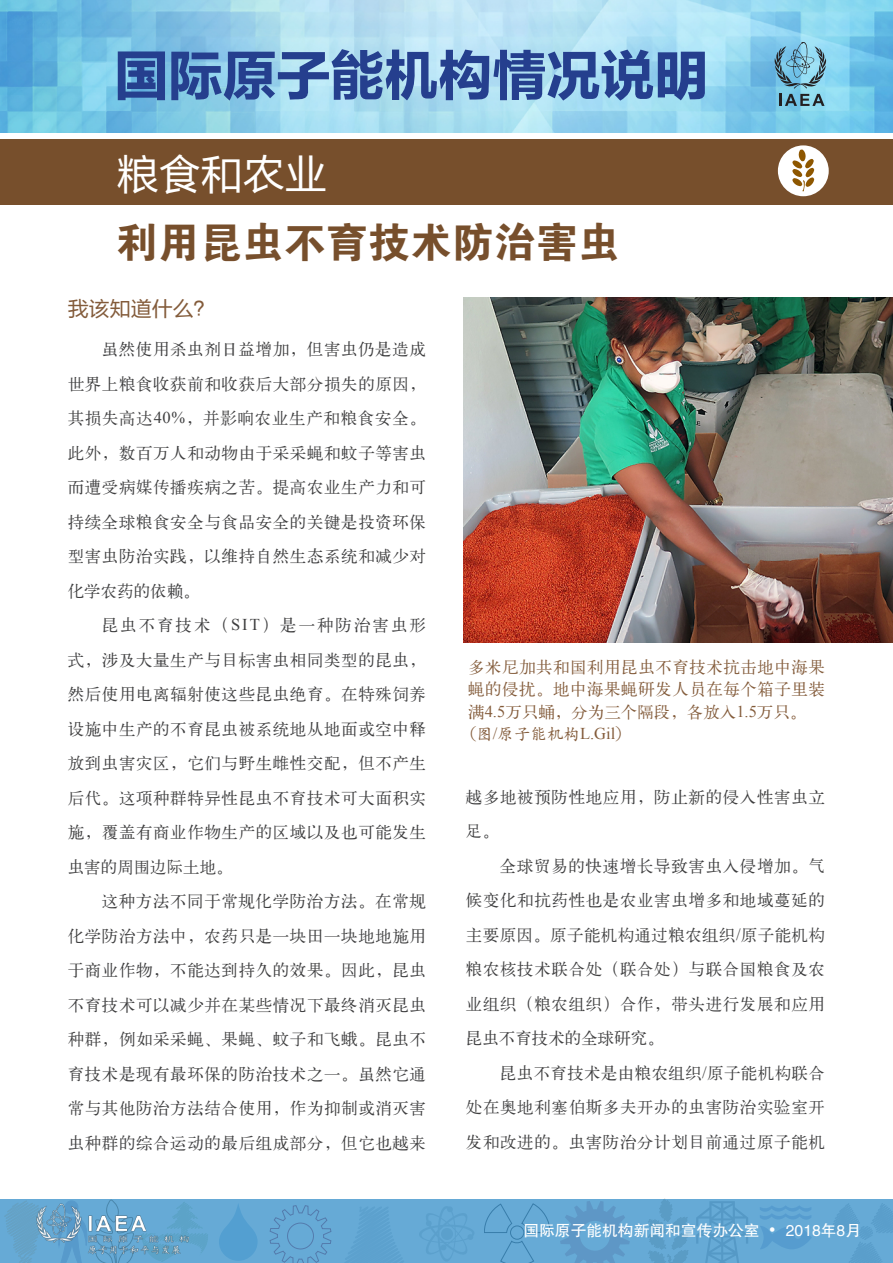
<style>
.page{position:relative;width:893px;height:1263px;background:#fff}
.page>*{position:absolute;margin:0;border:0;box-sizing:border-box;transform-origin:0 0}
.t1{font:54px "FZLTDHK GBK1 0";color:#253f8e}
.t2{font:42px "FZDHTK GBK1 0";color:#774f2c}
.t3{font:42px "FZLTHK GBK1 0";color:#fff}
.t4{font:21px "FZLTHK GBK1 0";color:#835b3a}
.t5{font:16.5px/34.5px "H Ya 1 gj";letter-spacing:.035em;color:#3e3e3f;text-align:justify}
.t6{font:16.5px/22.5px "H Ya 1 gj";letter-spacing:.03em;color:#835b3a;text-align:justify}
.t7{font:16.5px "H Yc 1 gj";color:#835b3a}
.t8{font:15.75px "FZHTK GBK1 0";color:#fff}
.s1{font-family:"Times New Roman"}
.s2{font-family:"Koz Min Pr 6 N"}
.s3{font-family:"Arial";font-size:18px}
</style>
<div class="page">
<svg style="left:0;top:1199px;width:893px;height:64px;background:#62a6d2"></svg>
<img style="left:35px;top:1202px;width:155px;height:54px">
<div style="left:0;top:139px;width:893px;height:65px;background:#774f2c"></div>
<div style="left:778px;top:145px;width:51px;height:51px;background:#fff;border-radius:50%"></div>
<svg style="left:792px;top:149px;width:22px;height:42px"></svg>
<img style="left:0;top:0;width:893px;height:132px">
<svg style="left:774px;top:42px;width:52px;height:64px;background:#6fa8bf"></svg>
<img style="left:463px;top:297px;width:430px;height:346px">
<div style="left:219px;top:1202px;width:39px;height:59px;background:#66aad6"></div>
<h1 class="t1" style="left:114px;top:46px;width:595px">国际原子能机构情况说明</h1>
<h2 class="t3" style="left:117px;top:151px;width:211px">粮食和农业</h2>
<h2 class="t2" style="left:116px;top:220px;width:506px">利用昆虫不育技术防治害虫</h2>
<p class="t4" style="left:68px;top:297px;width:148px">我该知道什么？</p>
<p class="t5" style="left:68px;top:332px;width:360px;text-indent:34px">虽然使用杀虫剂日益增加，但害虫仍是造成世界上粮食收获前和收获后大部分损失的原因，其损失高达<span class="s1">40%</span>，并影响农业生产和粮食安全。此外，数百万人和动物由于采采蝇和蚊子等害虫而遭受病媒传播疾病之苦。提高农业生产力和可持续全球粮食安全与食品安全的关键是投资环保型害虫防治实践，以维持自然生态系统和减少对化学农药的依赖。</p>
<p class="t5" style="left:68px;top:608px;width:360px;text-indent:34px">昆虫不育技术（<span class="s1">SIT</span>）是一种防治害虫形式，涉及大量生产与目标害虫相同类型的昆虫，然后使用电离辐射使这些昆虫绝育。在特殊饲养设施中生产的不育昆虫被系统地从地面或空中释放到虫害灾区，它们与野生雌性交配，但不产生后代。这项种群特异性昆虫不育技术可大面积实施，覆盖有商业作物生产的区域以及也可能发生虫害的周围边际土地。</p>
<p class="t5" style="left:68px;top:884px;width:360px;text-indent:34px">这种方法不同于常规化学防治方法。在常规化学防治方法中，农药只是一块田一块地地施用于商业作物，不能达到持久的效果。因此，昆虫不育技术可以减少并在某些情况下最终消灭昆虫种群，例如采采蝇、果蝇、蚊子和飞蛾。昆虫不育技术是现有最环保的防治技术之一。虽然它通常与其他防治方法结合使用，作为抑制或消灭害虫种群的综合运动的最后组成部分，但它也越来</p>
<p class="t6" style="left:468px;top:655px;width:358px">多米尼加共和国利用昆虫不育技术抗击地中海果蝇的侵扰。地中海果蝇研发人员在每个箱子里装满<span class="s1">4.5</span>万只蛹，分为三个隔段，各放入<span class="s1">1.5</span>万只。</p>
<p class="t7" style="left:460px;top:726px;width:173px"><span class="s2">（</span>图<span class="s1">/</span>原子能机构<span class="s1">L.Gil</span><span class="s2">）</span></p>
<p class="t5" style="left:466px;top:780px;width:361px">越多地被预防性地应用，防止新的侵入性害虫立足。</p>
<p class="t5" style="left:466px;top:849px;width:361px;text-indent:34px">全球贸易的快速增长导致害虫入侵增加。气候变化和抗药性也是农业害虫增多和地域蔓延的主要原因。原子能机构通过粮农组织<span class="s1">/</span>原子能机构粮农核技术联合处（联合处）与联合国粮食及农业组织（粮农组织）合作，带头进行发展和应用昆虫不育技术的全球研究。</p>
<p class="t5" style="left:466px;top:1056px;width:361px;text-indent:34px">昆虫不育技术是由粮农组织<span class="s1">/</span>原子能机构联合处在奥地利塞伯斯多夫开办的虫害防治实验室开发和改进的。虫害防治分计划目前通过原子能机</p>
<p class="t8" style="left:523px;top:1222px;width:339px">国际原子能机构新闻和宣传办公室 <span class="s3">•</span> 2018年8月</p>
</div>
